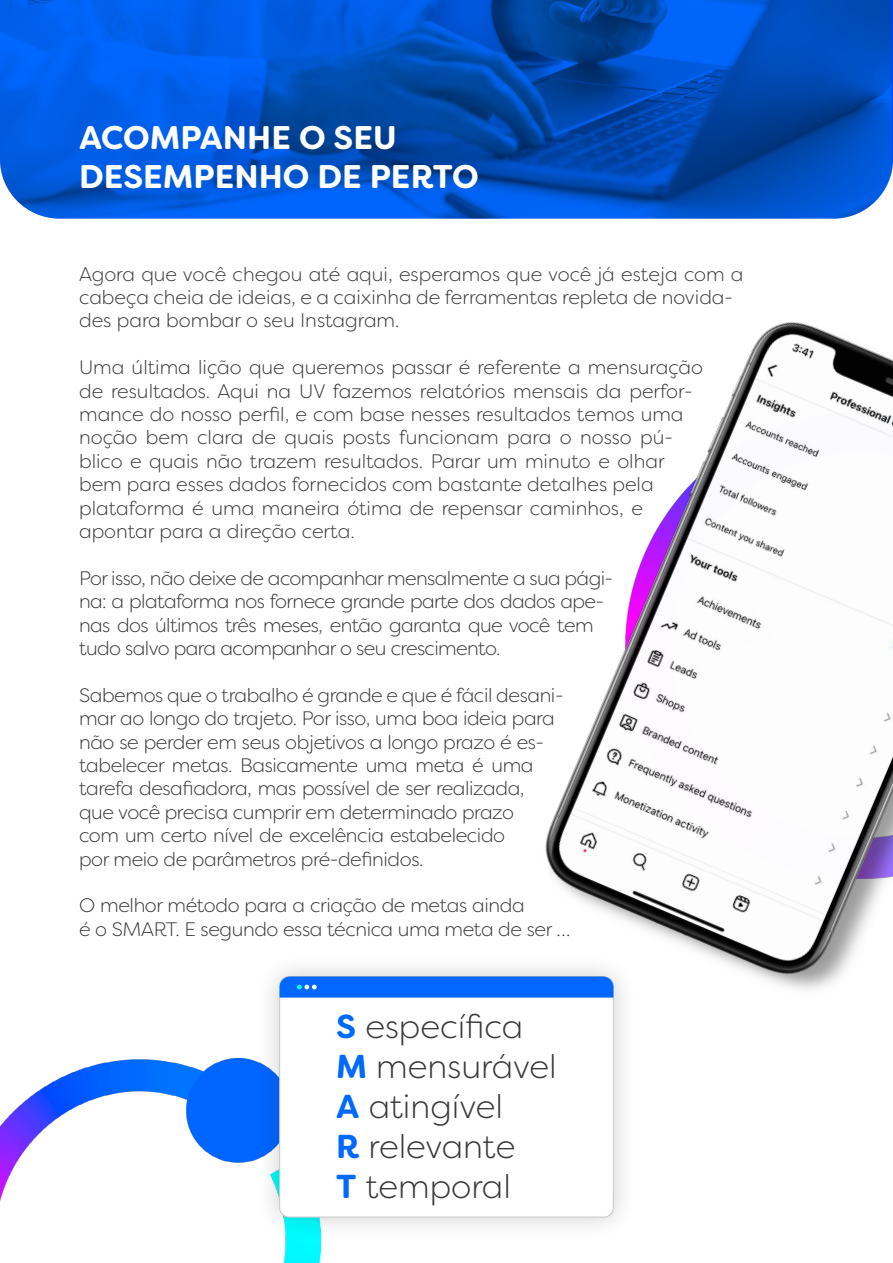
<style>
.page{position:relative;width:893px;height:1263px;background:#fff}
.page>*{position:absolute;margin:0;border:0;box-sizing:border-box;transform-origin:0 0}
.t1{font:300 33.15px/39.8px "Filson Soft";color:#383838}
.t2{font:700 32.7px/39.3px "Filson Soft";color:#fff}
.t3{font:300 19.5px/23.4px "Filson Soft";letter-spacing:-.02em;color:#383838}
.t4{font:300 19.5px/23.4px "Filson Soft";color:#383838}
.s1{font-weight:700;color:#0069fe}
</style>
<div class="page">
<img style="left:0;top:1058px;width:320px;height:205px">
<div style="left:256px;top:952px;width:381px;height:289px;background:#000;opacity:.2"></div>
<div style="left:280px;top:976px;width:333px;height:241px;background:#fff;border-radius:9px"></div>
<svg style="left:280px;top:976px;width:211px;height:21px;background:#086cfc"></svg>
<svg style="left:0;top:0;width:893px;height:219px;background:#0253c7"></svg>
<img style="left:491px;top:322px;width:402px;height:698px">
<h2 class="t2" style="left:79px;top:118px;width:401px">ACOMPANHE O SEU<br>DESEMPENHO DE PERTO</h2>
<p class="t4" style="left:79px;top:262px;width:666px">Agora que você chegou até aqui, esperamos que você já esteja com a cabeça cheia de ideias, e a caixinha de ferramentas repleta de novida&shy;des para bombar o seu Instagram.</p>
<p class="t4" style="left:79px;top:355px;width:626px">Uma última lição que queremos passar é referente a mensuração de resultados. Aqui na UV fazemos relatórios mensais da perfor&shy;mance do nosso perfil, e com base nesses resultados temos uma noção bem clara de quais posts funcionam para o nosso pú&shy;blico e quais não trazem resultados. Parar um minuto e olhar bem para esses dados fornecidos com bastante detalhes pela plataforma é uma maneira ótima de repensar caminhos, e apontar para a direção certa.</p>
<p class="t3" style="left:79px;top:566px;width:536px">Por isso, não deixe de acompanhar mensalmente a sua pági&shy;na: a plataforma nos fornece grande parte dos dados ape&shy;nas dos últimos três meses, então garanta que você tem tudo salvo para acompanhar o seu crescimento.</p>
<p class="t3" style="left:79px;top:683px;width:486px">Sabemos que o trabalho é grande e que é fácil desani&shy;mar ao longo do trajeto. Por isso, uma boa ideia para não se perder em seus objetivos a longo prazo é es&shy;tabelecer metas. Basicamente uma meta é uma tarefa desafiadora, mas possível de ser realizada, que você precisa cumprir em determinado prazo<br>com um certo nível de excelência estabelecido<br>por meio de parâmetros pré-definidos.</p>
<p class="t3" style="left:79px;top:894px;width:493px">O melhor método para a criação de metas ainda<br>é o SMART. E segundo essa técnica uma meta de ser …</p>
<h1 class="t1" style="left:336px;top:1006px;width:222px"><span class="s1">S</span> específica<br><span class="s1">M</span> mensurável<br><span class="s1">A</span> atingível<br><span class="s1">R</span> relevante<br><span class="s1">T</span> temporal</h1>
</div>
